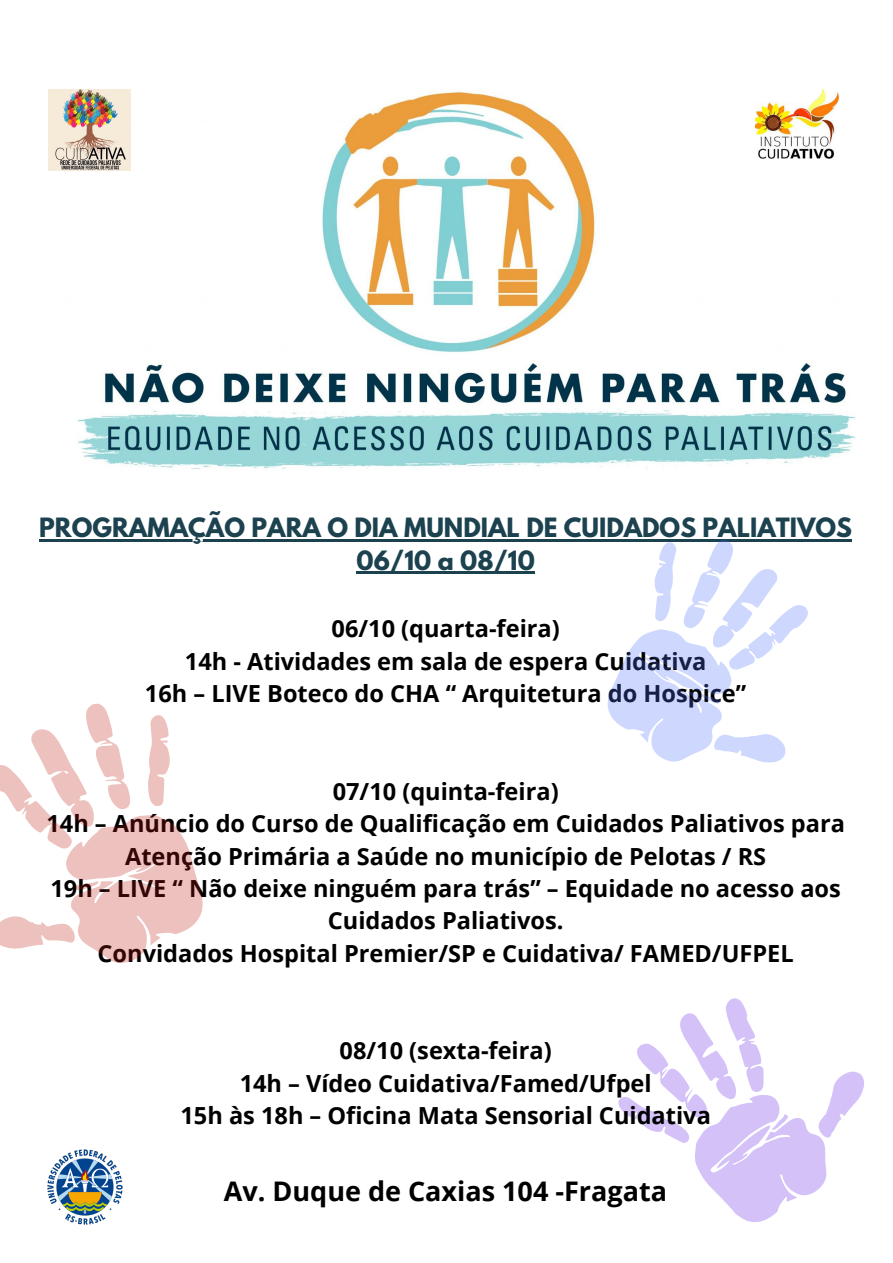
<style>
.page{position:relative;width:893px;height:1263px;background:#fff}
.page>*{position:absolute;margin:0;border:0;box-sizing:border-box;transform-origin:0 0}
.t1{font:700 27px "Open Sans";color:#000}
.t2{font:700 23.55px/32.5px "Open Sans";color:#000;text-align:center}
.t3{font:700 23.55px "League Spartan";color:#1c414f}
</style>
<div class="page">
<svg style="left:618px;top:998px;width:246px;height:224px"></svg>
<hr style="left:39px;top:539px;width:813px;height:2px;background:#1c414f">
<hr style="left:356px;top:571px;width:179px;height:3px;background:#1c414f">
<svg style="left:0;top:703px;width:203px;height:260px"></svg>
<img style="left:48px;top:89px;width:808px;height:380px">
<img style="left:49px;top:89px;width:81px;height:81px">
<svg style="left:586px;top:540px;width:226px;height:223px"></svg>
<img style="left:47px;top:1149px;width:76px;height:76px">
<img style="left:755px;top:89px;width:84px;height:70px">
<p class="t3" style="left:39px;top:516px;width:814px">PROGRAMAÇÃO PARA O DIA MUNDIAL DE CUIDADOS PALIATIVOS</p>
<p class="t3" style="left:356px;top:548px;width:180px">06/10 a 08/10</p>
<p class="t2" style="left:331px;top:612px;width:230px">06/10 (quarta-feira)</p>
<p class="t2" style="left:185px;top:644px;width:523px">14h - Atividades em sala de espera Cuidativa</p>
<p class="t2" style="left:145px;top:677px;width:603px">16h – LIVE Boteco do CHA “ Arquitetura do Hospice”</p>
<p class="t2" style="left:333px;top:774px;width:227px">07/10 (quinta-feira)</p>
<p class="t2" style="left:46px;top:807px;width:800px">14h – Anúncio do Curso de Qualificação em Cuidados Paliativos para<br>Atenção Primária a Saúde no município de Pelotas / RS</p>
<p class="t2" style="left:50px;top:871px;width:792px">19h – LIVE “ Não deixe ninguém para trás” – Equidade no acesso aos<br>Cuidados Paliativos.</p>
<p class="t2" style="left:98px;top:936px;width:697px">Convidados Hospital Premier/SP e Cuidativa/ FAMED/UFPEL</p>
<p class="t2" style="left:340px;top:1034px;width:214px">08/10 (sexta-feira)</p>
<p class="t2" style="left:240px;top:1066px;width:413px">14h – Vídeo Cuidativa/Famed/Ufpel</p>
<p class="t2" style="left:180px;top:1099px;width:532px">15h às 18h – Oficina Mata Sensorial Cuidativa</p>
<p class="t1" style="left:224px;top:1172px;width:445px">Av. Duque de Caxias 104 -Fragata</p>
</div>
